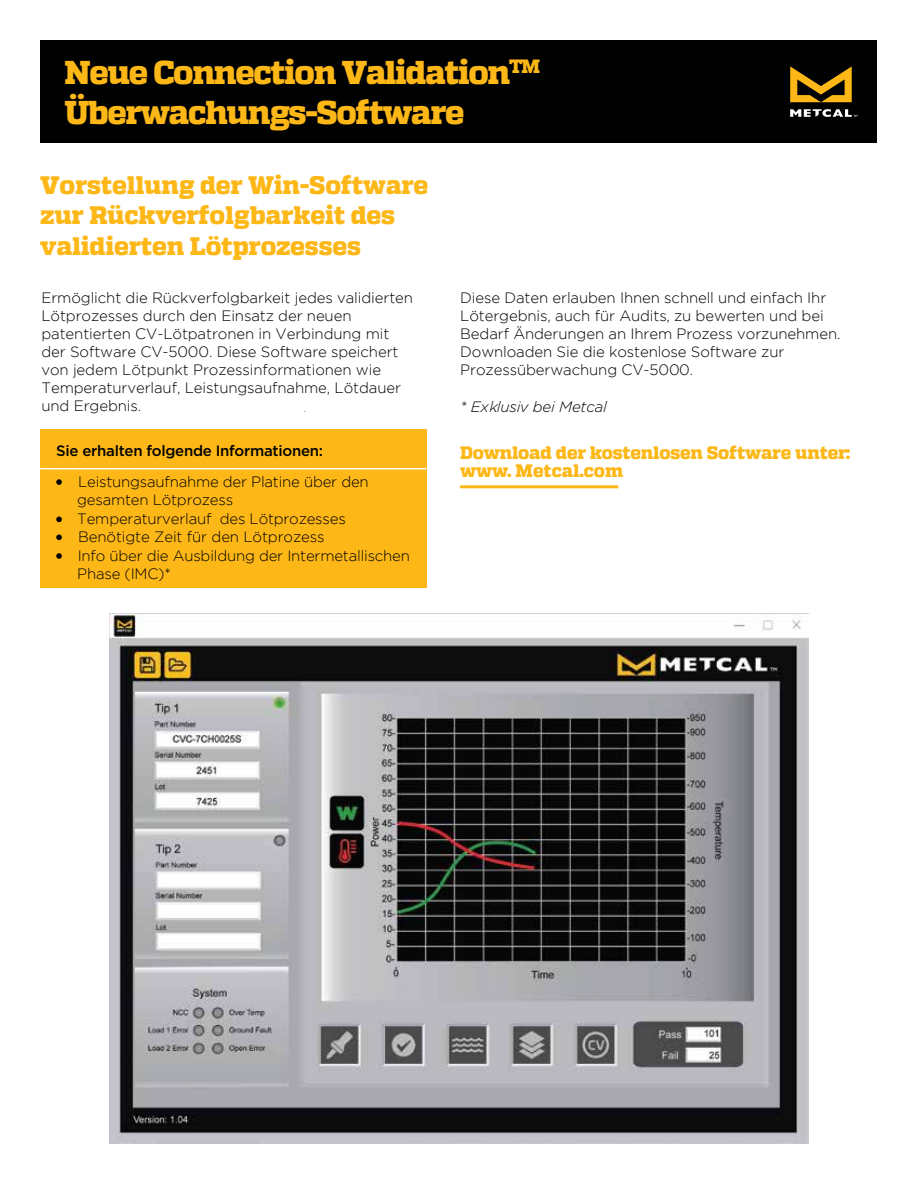
<style>
.page{position:relative;width:918px;height:1188px;background:#fff}
.page>*{position:absolute;margin:0;border:0;box-sizing:border-box;transform-origin:0 0}
.t1{font:800 33px/40.7px "Quadon";letter-spacing:-.04em;color:#fdb716}
.t2{font:800 25.35px/30.5px "Quadon";letter-spacing:-.01em;color:#fdb716}
.t3{font:800 18px/17.4px "Quadon";letter-spacing:-.01em;color:#fdb716}
.t4{font:300 15px/18px "Gotham";letter-spacing:-.01em;color:#010101}
.t5{font:500 15px "Gotham";letter-spacing:-.02em;color:#010101}
.t6{font:italic 300 15px "Gotham";letter-spacing:-.01em;color:#010101}
.t7{font:100 15px "Gotham";color:#010101}
.s1{font-style:inherit}
</style>
<div class="page">
<div style="left:40px;top:429px;width:387px;height:159px;background:#fdb716"></div>
<div style="left:40px;top:40px;width:838px;height:103px;background:#010101"></div>
<svg style="left:790px;top:66px;width:62px;height:36px"></svg>
<svg style="left:790px;top:109px;width:67px;height:8px"></svg>
<img style="left:110px;top:613px;width:698px;height:531px">
<hr style="left:460px;top:485px;width:158px;height:3px;background:#fdb716">
<hr style="left:40px;top:468px;width:387px;height:1px;background:#fff">
<svg style="left:56px;top:553px;width:6px;height:6px"></svg>
<svg style="left:56px;top:534px;width:6px;height:6px"></svg>
<svg style="left:56px;top:517px;width:6px;height:5px"></svg>
<svg style="left:56px;top:479px;width:6px;height:6px"></svg>
<h1 class="t1" style="left:64px;top:53px;width:477px">Neue Connection Validation<sup>TM<br></sup>Überwachungs-Software</h1>
<h2 class="t2" style="left:40px;top:170px;width:390px">Vorstellung der Win-Software zur Rückverfolgbarkeit des validierten Lötprozesses</h2>
<p class="t4" style="left:41px;top:288px;width:373px">Ermöglicht die Rückverfolgbarkeit jedes validierten Lötprozesses durch den Einsatz der neuen patentierten CV-Lötpatronen in Verbindung mit der Software CV-5000. Diese Software speichert von jedem Lötpunkt Prozessinformationen wie Temperaturverlauf, Leistungsaufnahme, Lötdauer und Ergebnis.</p>
<p class="t4" style="left:460px;top:288px;width:382px">Diese Daten erlauben Ihnen schnell und einfach Ihr Lötergebnis, auch für Audits, zu bewerten und bei Bedarf Änderungen an Ihrem Prozess vorzunehmen.<br>Downloaden Sie die kostenlose Software zur Prozessüberwachung CV-5000.</p>
<p class="t6" style="left:460px;top:399px;width:148px">* Ex<span class="s1">k</span>lusiv bei Metcal</p>
<p class="t3" style="left:460px;top:445px;width:392px">Download der kostenlosen Software unter: www. Metcal.com</p>
<p class="t7" style="left:304px;top:398px;width:4px">.</p>
<p class="t5" style="left:56px;top:442px;width:268px">Sie erhalten folgende Informationen:</p>
<p class="t4" style="left:77px;top:473px;width:293px">Leistungsaufnahme der Platine über den gesamten Lötprozess</p>
<p class="t4" style="left:77px;top:509px;width:270px">Temperaturverlauf des Lötprozesses</p>
<p class="t4" style="left:78px;top:528px;width:248px">Benötigte Zeit für den Lötprozess</p>
<p class="t4" style="left:77px;top:546px;width:334px">Info über die Ausbildung der Intermetallischen<br>Phase (IMC)*</p>
</div>
